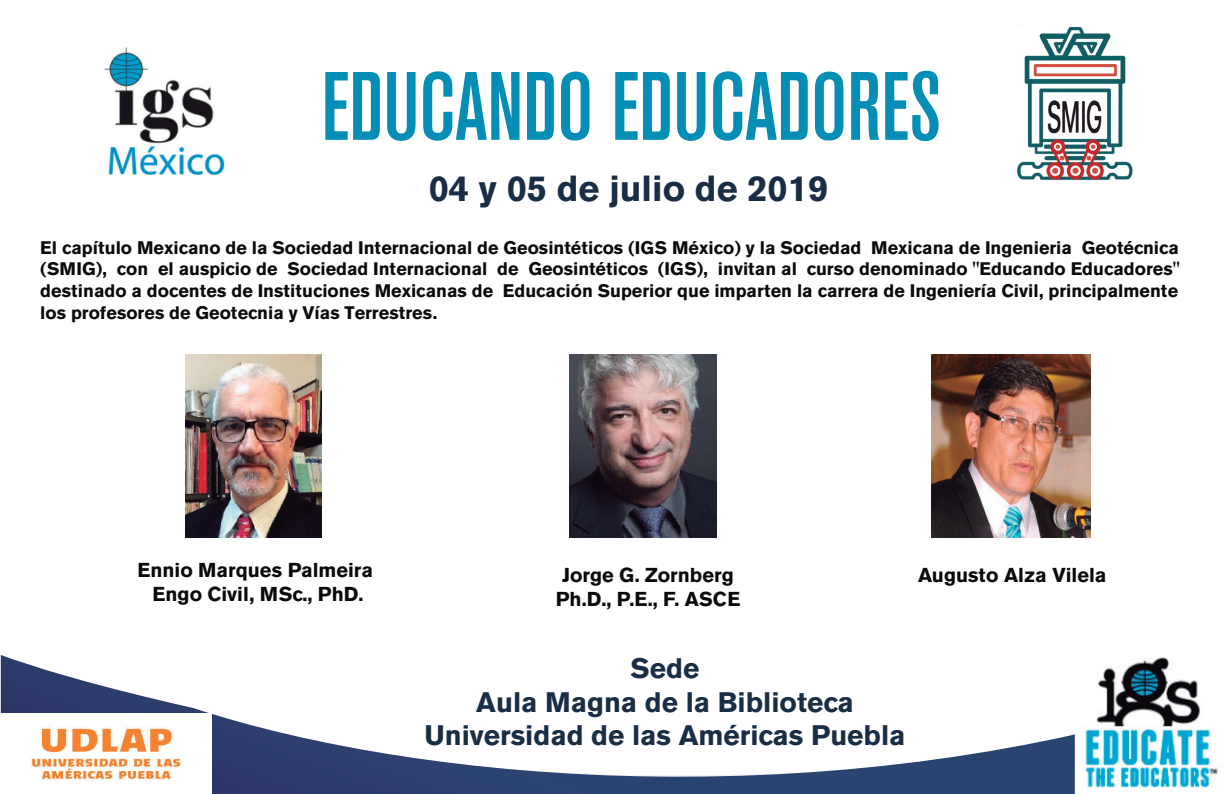
<style>
.page{position:relative;width:1224px;height:794px;background:#fff}
.page>*{position:absolute;margin:0;border:0;box-sizing:border-box;transform-origin:0 0}
.t1{font:96px "Akzidenz Grotesk BQ Md Cnd Alt";color:#048eb5}
.t2{font:700 36px "Akzidenz Grotesk BQ";color:#192d44}
.t3{font:700 28px/33.6px "Akzidenz Grotesk BQ";color:#192d44;text-align:center}
.t4{font:700 20px/24px "Akzidenz Grotesk BQ";color:#0b090c;text-align:center}
.t5{font:700 18px/21.6px "Akzidenz Grotesk BQ";color:#0b090c;text-align:justify}
</style>
<div class="page">
<img style="left:104px;top:47px;width:121px;height:128px">
<img style="left:186px;top:355px;width:135px;height:182px">
<img style="left:570px;top:355px;width:146px;height:182px">
<img style="left:1016px;top:26px;width:117px;height:155px">
<svg style="left:1px;top:655px;width:1073px;height:139px"></svg>
<img style="left:1074px;top:657px;width:144px;height:137px">
<img style="left:931px;top:355px;width:159px;height:182px">
<img style="left:1px;top:713px;width:210px;height:81px">
<h1 class="t1" style="left:321px;top:52px;width:621px">EDUCANDO EDUCADORES</h1>
<h2 class="t2" style="left:429px;top:168px;width:401px">04 y 05 de julio de 2019</h2>
<p class="t5" style="left:40px;top:237px;width:1141px">El capítulo Mexicano de la Sociedad Internacional de Geosintéticos (IGS México) y la Sociedad Mexicana de Ingenieria Geotécnica (SMIG), con el auspicio de Sociedad Internacional de Geosintéticos (IGS), invitan al curso denominado "Educando Educadores" destinado a docentes de Instituciones Mexicanas de Educación Superior que imparten la carrera de Ingeniería Civil, principalmente los profesores de Geotecnia y Vías Terrestres.</p>
<p class="t4" style="left:137px;top:558px;width:237px">Ennio Marques Palmeira<br>Engo Civil, MSc., PhD.</p>
<p class="t4" style="left:556px;top:563px;width:186px">Jorge G. Zornberg<br>Ph.D., P.E., F. ASCE</p>
<p class="t4" style="left:918px;top:563px;width:190px">Augusto Alza Vilela</p>
<h3 class="t3" style="left:424px;top:652px;width:483px">Sede<br>Aula Magna de la Biblioteca<br>Universidad de las Américas Puebla</h3>
</div>
